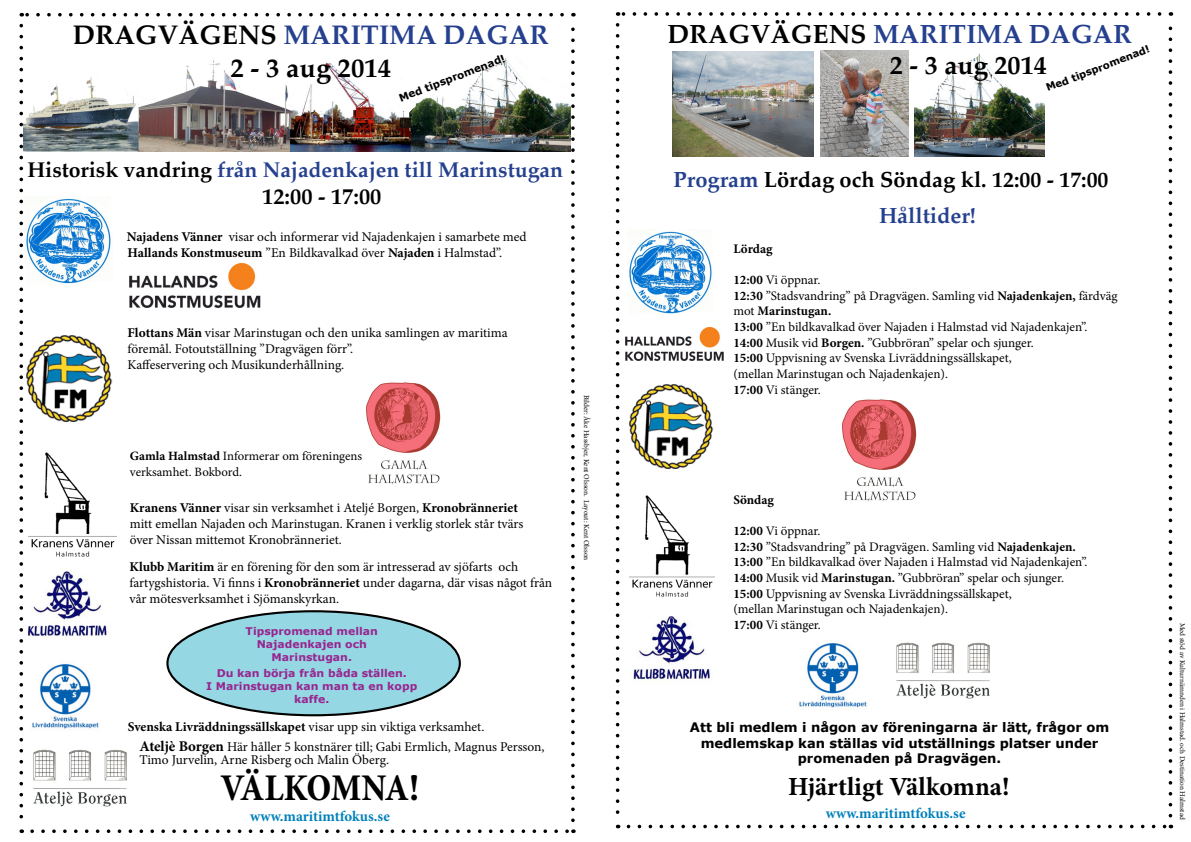
<style>
.page{position:relative;width:1191px;height:842px;background:#fff}
.page>*{position:absolute;margin:0;border:0;box-sizing:border-box;transform-origin:0 0}
.t1{font:700 condensed 38.2px "Minion Pro";letter-spacing:-.015em;color:#000}
.t2{font:700 26.8px/32.2px "Palatino";color:#000;text-align:center}
.t3{font:700 26.2px/31.4px "Palatino";color:#000}
.t4{font:700 26.2px "Minion Pro";color:#000}
.t5{font:700 22.3px "Palatino";color:#000}
.t6{font:700 21.8px "Palatino";color:#000}
.t7{font:700 21.8px "Palatino";color:#25408f}
.t8{font:700 21.2px "Palatino";color:#25408f}
.t9{font:700 14.8px "Minion Pro";letter-spacing:-.005em;color:#0081bb}
.t10{font:13.4px/16.1px "Minion Pro";color:#000}
.t11{font:13.1px/15.7px "Minion Pro";color:#000}
.t12{font:700 13.1px/15.7px "Verdana";color:#000;text-align:center}
.t13{font:700 13.1px "Minion Pro";color:#000}
.t14{font:12.7px/15.3px "Minion Pro";letter-spacing:-.005em;color:#000}
.t15{font:700 10.6px/12.7px "Verdana";color:#98258f;text-align:center}
.t16{font:700 10.4px "Verdana";color:#000}
.t17{font:700 10.2px "Verdana";color:#000}
.t18{font:7.4px "Minion Pro";letter-spacing:-.005em;color:#000}
.t19{font:7.3px "Minion Pro";color:#000}
.s1{color:#25408f}
.s2{color:#000}
.s3{font-weight:700}
.s4{font-weight:700;font-size:14.8px}
</style>
<div class="page">
<img style="left:24px;top:198px;width:87px;height:86px">
<img style="left:28px;top:452px;width:88px;height:105px">
<img style="left:23px;top:58px;width:547px;height:94px">
<img style="left:28px;top:571px;width:81px;height:66px">
<img style="left:26px;top:335px;width:87px;height:86px">
<img style="left:32px;top:664px;width:67px;height:65px">
<img style="left:129px;top:264px;width:132px;height:44px">
<svg style="left:32px;top:829px;width:535px;height:4px"></svg>
<svg style="left:19px;top:26px;width:4px;height:807px"></svg>
<svg style="left:571px;top:13px;width:4px;height:807px"></svg>
<svg style="left:21px;top:13px;width:541px;height:4px"></svg>
<div style="left:167px;top:611px;width:293px;height:104px;background:#95d7e3;border-radius:50%"></div>
<img style="left:366px;top:382px;width:75px;height:103px">
<img style="left:820px;top:51px;width:89px;height:106px">
<img style="left:672px;top:51px;width:142px;height:106px">
<img style="left:629px;top:231px;width:83px;height:83px">
<img style="left:629px;top:495px;width:86px;height:102px">
<img style="left:915px;top:53px;width:129px;height:104px">
<img style="left:633px;top:617px;width:77px;height:63px">
<img style="left:629px;top:384px;width:84px;height:84px">
<svg style="left:616px;top:25px;width:3px;height:803px"></svg>
<svg style="left:628px;top:825px;width:543px;height:3px"></svg>
<svg style="left:1168px;top:12px;width:4px;height:804px"></svg>
<svg style="left:617px;top:12px;width:542px;height:4px"></svg>
<img style="left:626px;top:327px;width:98px;height:33px">
<img style="left:799px;top:643px;width:68px;height:65px">
<img style="left:842px;top:399px;width:75px;height:103px">
<img style="left:33px;top:749px;width:94px;height:58px">
<svg style="left:896px;top:642px;width:94px;height:57px"></svg>
<h2 class="t2" style="left:73px;top:18px;width:477px">DRAGVÄGENS <span class="s1">MARITIMA DAGAR<br></span>2 - 3 aug 2014</h2>
<p class="t16" style="left:397px;top:92px;width:114px;rotate:-21deg">Med tipspromenad!</p>
<h3 class="t8" style="left:28px;top:152px;width:537px"><span class="s2">Historisk vandring</span> från Najadenkajen till Marinstugan</h3>
<h3 class="t5" style="left:262px;top:177px;width:121px">12:00 - 17:00</h3>
<p class="t10" style="left:127px;top:228px;width:401px"><span class="s3">Najadens Vänner</span> visar och informerar vid Najadenkajen i samarbete med<br><span class="s3">Hallands Konstmuseum</span> ”En Bildkavalkad över <span class="s3">Najaden</span> i Halmstad”.</p>
<p class="t10" style="left:127px;top:325px;width:382px"><span class="s3">Flottans Män</span> visar Marinstugan och den unika samlingen av maritima föremål. Fotoutställning ”Dragvägen förr”.<br>Kaffeservering och Musikunderhållning.</p>
<p class="t14" style="left:130px;top:449px;width:234px"><span class="s3">Gamla Halmstad</span> Informerar om föreningens verksamhet. Bokbord.</p>
<p class="t10" style="left:130px;top:499px;width:395px"><span class="s3">Kranens Vänner</span> visar sin verksamhet i Ateljé Borgen, <span class="s3">Kronobränneriet </span>mitt emellan Najaden och Marinstugan. Kranen i verklig storlek står tvärs över Nissan mittemot Kronobränneriet.</p>
<p class="t10" style="left:129px;top:558px;width:424px"><span class="s3">Klubb Maritim</span> är en förening för den som är intresserad av sjöfarts och fartygshistoria. Vi finns i <span class="s3">Kronobränneriet</span> under dagarna, där visas något från vår mötesverksamhet i Sjömanskyrkan.</p>
<p class="t15" style="left:246px;top:625px;width:134px">Tipspromenad mellan<br>Najadenkajen och<br>Marinstugan.</p>
<p class="t15" style="left:206px;top:667px;width:212px">Du kan börja från båda ställen.<br>I Marinstugan kan man ta en kopp kaffe.</p>
<p class="t10" style="left:139px;top:716px;width:407px;line-height:20.4px;text-indent:-12px"><span class="s3">Svenska Livräddningssällskapet</span> visar upp sin viktiga verksamhet.<br><span class="s4">Ateljè Borgen</span> Här håller 5 konstnärer till; Gabi Ermlich, Magnus Persson,</p>
<p class="t10" style="left:139px;top:751px;width:251px">Timo Jurvelin, Arne Risberg och Malin Öberg.</p>
<h1 class="t1" style="left:220px;top:762px;width:200px">VÄLKOMNA!</h1>
<p class="t9" style="left:250px;top:806px;width:141px">www.maritimtfokus.se</p>
<p class="t18" style="left:591px;top:394px;width:168px;rotate:90deg">Bilder: Åke Hassbjer, Kent Olsson. Layout: Kent Olsson</p>
<h3 class="t3" style="left:890px;top:18px;width:244px;text-indent:-222px">DRAGVÄGENS <span class="s1">MARITIMA DAGAR<br></span>2 - 3 aug 2014</h3>
<p class="t17" style="left:1044px;top:82px;width:112px;rotate:-21deg">Med tipspromenad!</p>
<h3 class="t6" style="left:673px;top:161px;width:436px"><span class="s1">Program</span> Lördag och Söndag kl. 12:00 - 17:00</h3>
<h3 class="t7" style="left:879px;top:197px;width:98px">Hålltider!</h3>
<p class="t13" style="left:733px;top:239px;width:41px">Lördag</p>
<p class="t11" style="left:733px;top:272px;width:386px"><span class="s3">12:00</span> Vi öppnar.<br><span class="s3">12:30</span> ”Stadsvandring” på Dragvägen. Samling vid <span class="s3">Najadenkajen,</span> färdväg mot <span class="s3">Marinstugan.<br>13:00</span> ”En bildkavalkad över Najaden i Halmstad vid Najadenkajen”.<br><span class="s3">14:00</span> Musik vid <span class="s3">Borgen.</span> ”Gubbröran” spelar och sjunger.<br><span class="s3">15:00</span> Uppvisning av Svenska Livräddningssällskapet,<br>(mellan Marinstugan och Najadenkajen).<br><span class="s3">17:00</span> Vi stänger.</p>
<p class="t13" style="left:733px;top:490px;width:42px">Söndag</p>
<p class="t11" style="left:733px;top:523px;width:355px"><span class="s3">12:00</span> Vi öppnar.<br><span class="s3">12:30</span> ”Stadsvandring” på Dragvägen. Samling vid <span class="s3">Najadenkajen.<br>13:00</span> ”En bildkavalkad över Najaden i Halmstad vid Najadenkajen”.<br><span class="s3">14:00</span> Musik vid <span class="s3">Marinstugan.</span> ”Gubbröran” spelar och sjunger.<br><span class="s3">15:00</span> Uppvisning av Svenska Livräddningssällskapet,<br>(mellan Marinstugan och Najadenkajen).<br><span class="s3">17:00</span> Vi stänger.</p>
<p class="t12" style="left:690px;top:719px;width:421px">Att bli medlem i någon av föreningarna är lätt, frågor om medlemskap kan ställas vid utställnings platser under promenaden på Dragvägen.</p>
<h3 class="t4" style="left:788px;top:768px;width:223px">Hjärtligt Välkomna!</h3>
<p class="t9" style="left:826px;top:802px;width:141px">www.maritimtfokus.se</p>
<p class="t19" style="left:1187px;top:623px;width:198px;rotate:90deg">Med stöd av Kulturnämnden i Halmstad. och Destination Halmstad</p>
</div>
